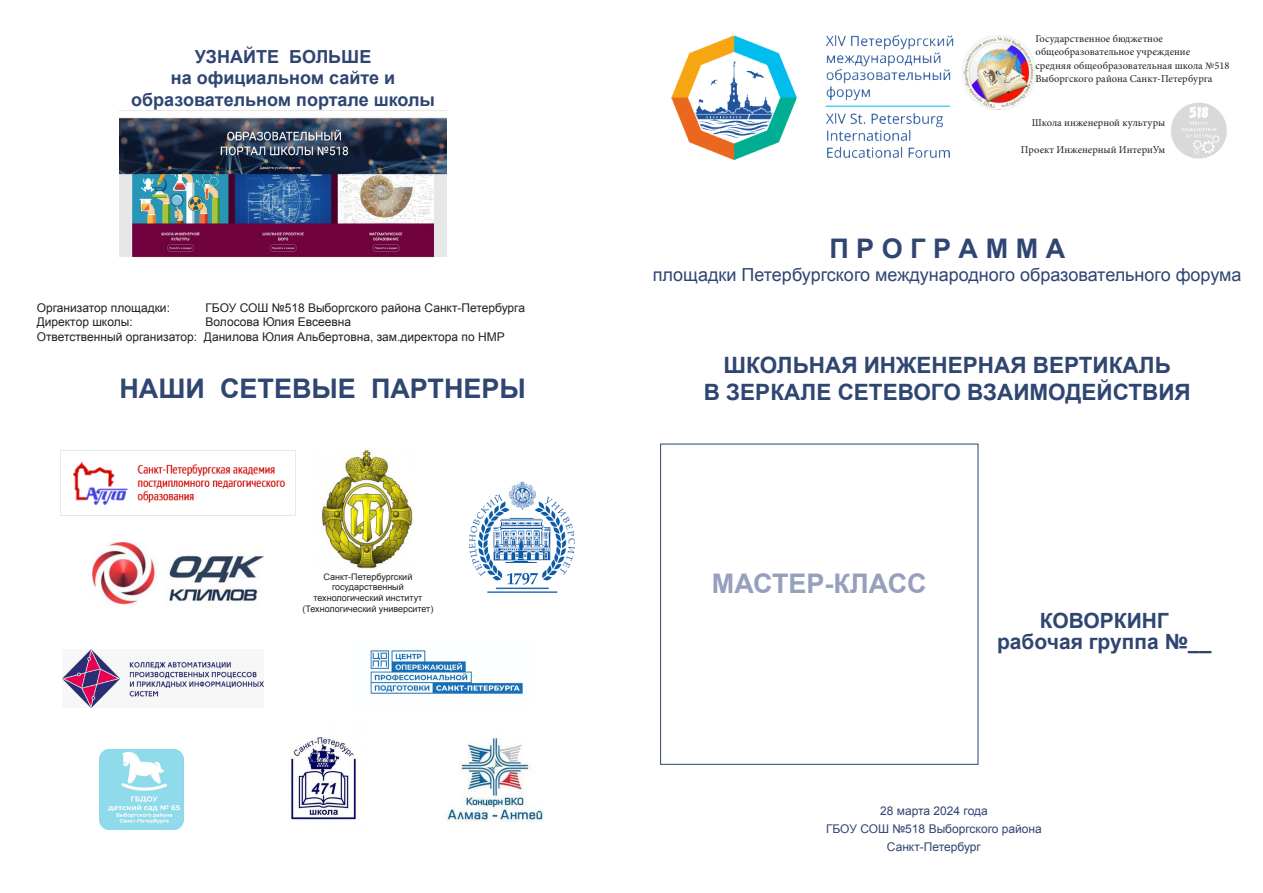
<style>
.page{position:relative;width:1263px;height:893px;background:#fff}
.page>*{position:absolute;margin:0;border:0;box-sizing:border-box;transform-origin:0 0}
.t1{font:700 27px "Arial";color:#2f4572}
.t2{font:700 27px "Arial";color:#969fbc}
.t3{font:700 22.5px "Arial";color:#2f4572}
.t4{font:700 21px "Arial";color:#2f4572}
.t5{font:700 18px "Arial";color:#2f4572}
.t6{font:18px "Arial";color:#2f4572}
.t7{font:12px "Arial";color:#231f20}
.t8{font:12px "Arial";color:#2f4572}
.t9{font:10.5px/13.5px "Minion Pro";color:#231f20}
.t10{font:9px "Arial";color:#231f20}
</style>
<div class="page">
<img style="left:672px;top:35px;width:282px;height:125px">
<img style="left:962px;top:35px;width:73px;height:74px">
<img style="left:1171px;top:102px;width:56px;height:57px">
<img style="left:60px;top:451px;width:226px;height:64px">
<img style="left:92px;top:542px;width:171px;height:64px">
<img style="left:469px;top:481px;width:105px;height:111px">
<img style="left:322px;top:448px;width:92px;height:121px">
<img style="left:370px;top:650px;width:153px;height:44px">
<img style="left:62px;top:649px;width:201px;height:58px">
<img style="left:291px;top:737px;width:68px;height:84px">
<img style="left:100px;top:750px;width:83px;height:79px">
<img style="left:447px;top:737px;width:97px;height:85px">
<img style="left:120px;top:117px;width:326px;height:141px">
<p class="t5" style="left:195px;top:44px;width:178px">УЗНАЙТЕ БОЛЬШЕ</p>
<p class="t5" style="left:171px;top:66px;width:226px">на официальном сайте и</p>
<p class="t5" style="left:131px;top:88px;width:305px">образовательном портале школы</p>
<p class="t7" style="left:37px;top:300px;width:135px">Организатор площадки:</p>
<p class="t7" style="left:205px;top:300px;width:321px">ГБОУ СОШ №518 Выборгского района Санкт-Петербурга</p>
<p class="t7" style="left:37px;top:314px;width:97px">Директор школы:</p>
<p class="t7" style="left:205px;top:314px;width:147px">Волосова Юлия Евсеевна</p>
<p class="t7" style="left:37px;top:328px;width:469px">Ответственный организатор: Данилова Юлия Альбертовна, зам.директора по НМР</p>
<p class="t1" style="left:119px;top:371px;width:408px">НАШИ СЕТЕВЫЕ ПАРТНЕРЫ</p>
<p class="t10" style="left:323px;top:570px;width:90px">Санкт-Петербургский</p>
<p class="t10" style="left:332px;top:581px;width:73px">государственный</p>
<p class="t10" style="left:313px;top:592px;width:110px">технологический институт</p>
<p class="t10" style="left:302px;top:603px;width:132px">(Технологический университет)</p>
<p class="t9" style="left:1035px;top:32px;width:156px">Государственное бюджетное общеобразовательное учреждение</p>
<p class="t9" style="left:1035px;top:59px;width:196px">средняя общеобразовательная школа №518<br>Выборгского района Санкт-Петербурга</p>
<p class="t9" style="left:1032px;top:116px;width:135px">Школа инженерной культуры</p>
<p class="t9" style="left:1021px;top:143px;width:146px">Проект Инженерный ИнтериУм</p>
<p class="t1" style="left:829px;top:230px;width:237px">П Р О Г Р А М М А</p>
<p class="t6" style="left:653px;top:263px;width:590px">площадки Петербургского международного образовательного форума</p>
<p class="t3" style="left:724px;top:350px;width:449px">ШКОЛЬНАЯ ИНЖЕНЕРНАЯ ВЕРТИКАЛЬ</p>
<p class="t3" style="left:704px;top:377px;width:488px">В ЗЕРКАЛЕ СЕТЕВОГО ВЗАИМОДЕЙСТВИЯ</p>
<p class="t2" style="left:712px;top:566px;width:216px">МАСТЕР-КЛАСС</p>
<p class="t4" style="left:1040px;top:606px;width:131px">КОВОРКИНГ</p>
<p class="t4" style="left:997px;top:627px;width:216px">рабочая группа №__</p>
<p class="t8" style="left:880px;top:803px;width:109px">28 марта 2024 года</p>
<p class="t8" style="left:826px;top:821px;width:217px">ГБОУ СОШ №518 Выборгского района</p>
<p class="t8" style="left:887px;top:839px;width:96px">Санкт-Петербург</p>
</div>
